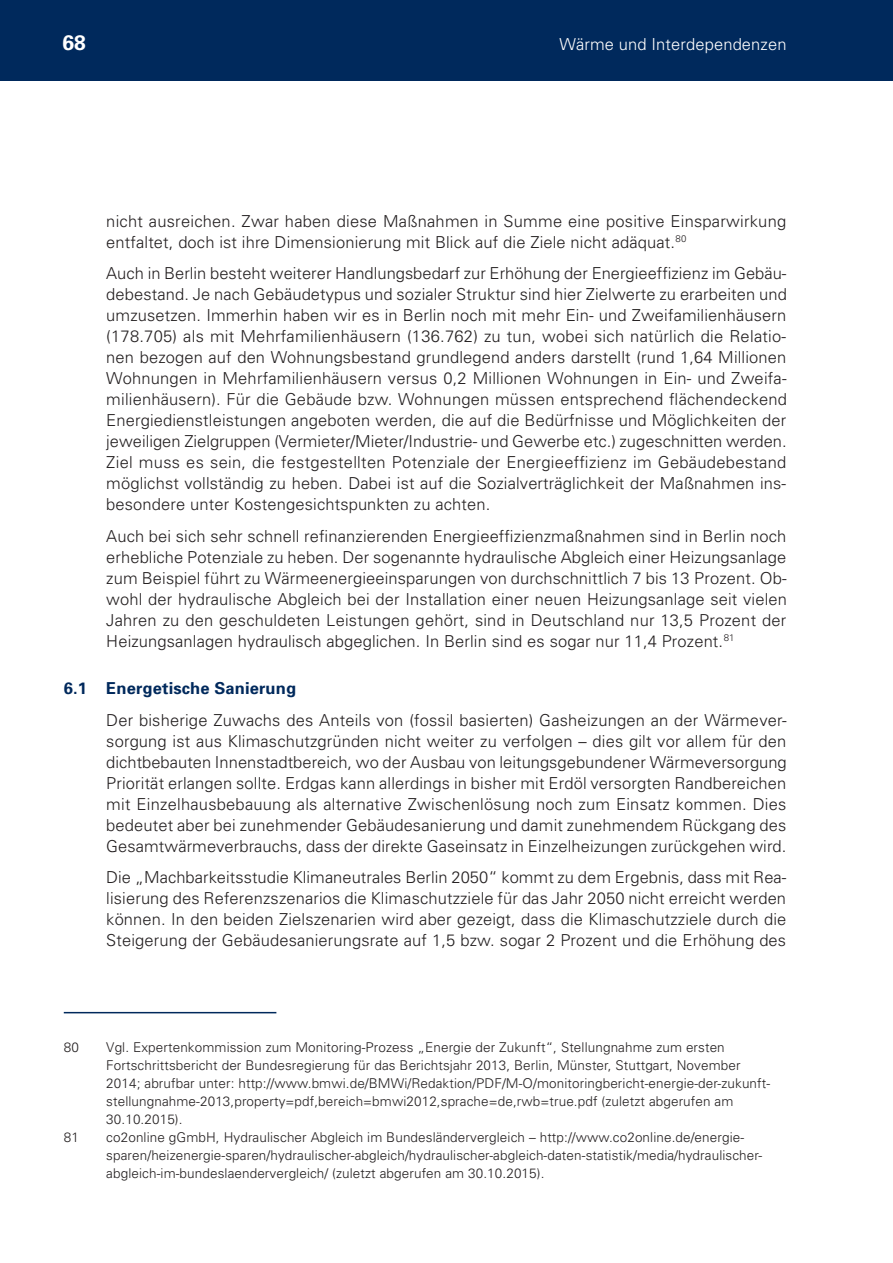
<style>
.page{position:relative;width:893px;height:1263px;background:#fff}
.page>*{position:absolute;margin:0;border:0;box-sizing:border-box;transform-origin:0 0}
.t1{font:700 21px "Univers";color:#fff}
.t2{font:300 16.5px/21px "Univers";letter-spacing:.01em;color:#231f20;text-align:justify}
.t3{font:300 16.5px "Univers";letter-spacing:.01em;color:#fff}
.t4{font:700 16.5px "Univers";letter-spacing:.01em;color:#00295c}
.t5{font:300 13.5px/18px "Univers";letter-spacing:.01em;color:#231f20}
</style>
<div class="page">
<div style="left:0;top:0;width:893px;height:81px;background:#00295c"></div>
<hr style="left:64px;top:1012px;width:212px;height:1px;background:#00295c">
<p class="t1" style="left:63px;top:29px;width:25px">68</p>
<p class="t3" style="left:559px;top:34px;width:229px">Wärme und Interdependenzen</p>
<p class="t2" style="left:106px;top:210px;width:681px">nicht ausreichen. Zwar haben diese Maßnahmen in Summe eine positive Einsparwirkung entfaltet, doch ist ihre Dimensionierung mit Blick auf die Ziele nicht adäquat.<sup>80</sup></p>
<p class="t2" style="left:106px;top:262px;width:682px">Auch in Berlin besteht weiterer Handlungsbedarf zur Erhöhung der Energieeffizienz im Gebäu&shy;debestand. Je nach Gebäudetypus und sozialer Struktur sind hier Zielwerte zu erarbeiten und umzusetzen. Immerhin haben wir es in Berlin noch mit mehr Ein- und Zweifamilienhäusern (178.705) als mit Mehrfamilienhäusern (136.762) zu tun, wobei sich natürlich die Relatio&shy;nen bezogen auf den Wohnungsbestand grundlegend anders darstellt (rund 1,64 Millionen Wohnungen in Mehrfamilienhäusern versus 0,2 Millionen Wohnungen in Ein- und Zweifa&shy;milienhäusern). Für die Gebäude bzw. Wohnungen müssen entsprechend flächendeckend Energiedienstleistungen angeboten werden, die auf die Bedürfnisse und Möglichkeiten der jeweiligen Zielgruppen (Vermieter/Mieter/Industrie- und Gewerbe etc.) zugeschnitten werden.<br>Ziel muss es sein, die festgestellten Potenziale der Energieeffizienz im Gebäudebestand möglichst vollständig zu heben. Dabei ist auf die Sozialverträglichkeit der Maßnahmen ins&shy;besondere unter Kostengesichtspunkten zu achten.</p>
<p class="t2" style="left:106px;top:525px;width:682px">Auch bei sich sehr schnell refinanzierenden Energieeffizienzmaßnahmen sind in Berlin noch erhebliche Potenziale zu heben. Der sogenannte hydraulische Abgleich einer Heizungsanlage zum Beispiel führt zu Wärmeenergieeinsparungen von durchschnittlich 7 bis 13 Prozent. Ob&shy;wohl der hydraulische Abgleich bei der Installation einer neuen Heizungsanlage seit vielen Jahren zu den geschuldeten Leistungen gehört, sind in Deutschland nur 13,5 Prozent der Heizungsanlagen hydraulisch abgeglichen. In Berlin sind es sogar nur 11,4 Prozent.<sup>81</sup></p>
<p class="t4" style="left:64px;top:678px;width:234px">6.1 Energetische Sanierung</p>
<p class="t2" style="left:106px;top:709px;width:682px">Der bisherige Zuwachs des Anteils von (fossil basierten) Gasheizungen an der Wärmever&shy;sorgung ist aus Klimaschutzgründen nicht weiter zu verfolgen – dies gilt vor allem für den dichtbebauten Innenstadtbereich, wo der Ausbau von leitungsgebundener Wärmeversorgung Priorität erlangen sollte. Erdgas kann allerdings in bisher mit Erdöl versorgten Randbereichen mit Einzelhausbebauung als alternative Zwischenlösung noch zum Einsatz kommen. Dies bedeutet aber bei zunehmender Gebäudesanierung und damit zunehmendem Rückgang des Gesamtwärmeverbrauchs, dass der direkte Gaseinsatz in Einzelheizungen zurückgehen wird.</p>
<p class="t2" style="left:106px;top:866px;width:682px">Die „Machbarkeitsstudie Klimaneutrales Berlin 2050“ kommt zu dem Ergebnis, dass mit Rea&shy;lisierung des Referenzszenarios die Klimaschutzziele für das Jahr 2050 nicht erreicht werden können. In den beiden Zielszenarien wird aber gezeigt, dass die Klimaschutzziele durch die Steigerung der Gebäudesanierungsrate auf 1,5 bzw. sogar 2 Prozent und die Erhöhung des</p>
<p class="t5" style="left:64px;top:1038px;width:17px">80</p>
<p class="t5" style="left:106px;top:1038px;width:665px">Vgl. Expertenkommission zum Monitoring-Prozess „Energie der Zukunft“, Stellungnahme zum ersten Fortschrittsbericht der Bundesregierung für das Berichtsjahr 2013, Berlin, Münster, Stuttgart, November 2014; abrufbar unter: http://www.bmwi.de/BMWi/Redaktion/PDF/M-O/monitoringbericht-energie-der-zukunft&shy;stellungnahme-2013,property=pdf,bereich=bmwi2012,sprache=de,rwb=true.pdf (zuletzt abgerufen am 30.10.2015).</p>
<p class="t5" style="left:64px;top:1128px;width:17px">81</p>
<p class="t5" style="left:106px;top:1128px;width:657px">co2online gGmbH, Hydraulischer Abgleich im Bundesländervergleich – http://www.co2online.de/energie&shy;sparen/heizenergie-sparen/hydraulischer-abgleich/hydraulischer-abgleich-daten-statistik/media/hydraulischer&shy;abgleich-im-bundeslaendervergleich/ (zuletzt abgerufen am 30.10.2015).</p>
</div>
